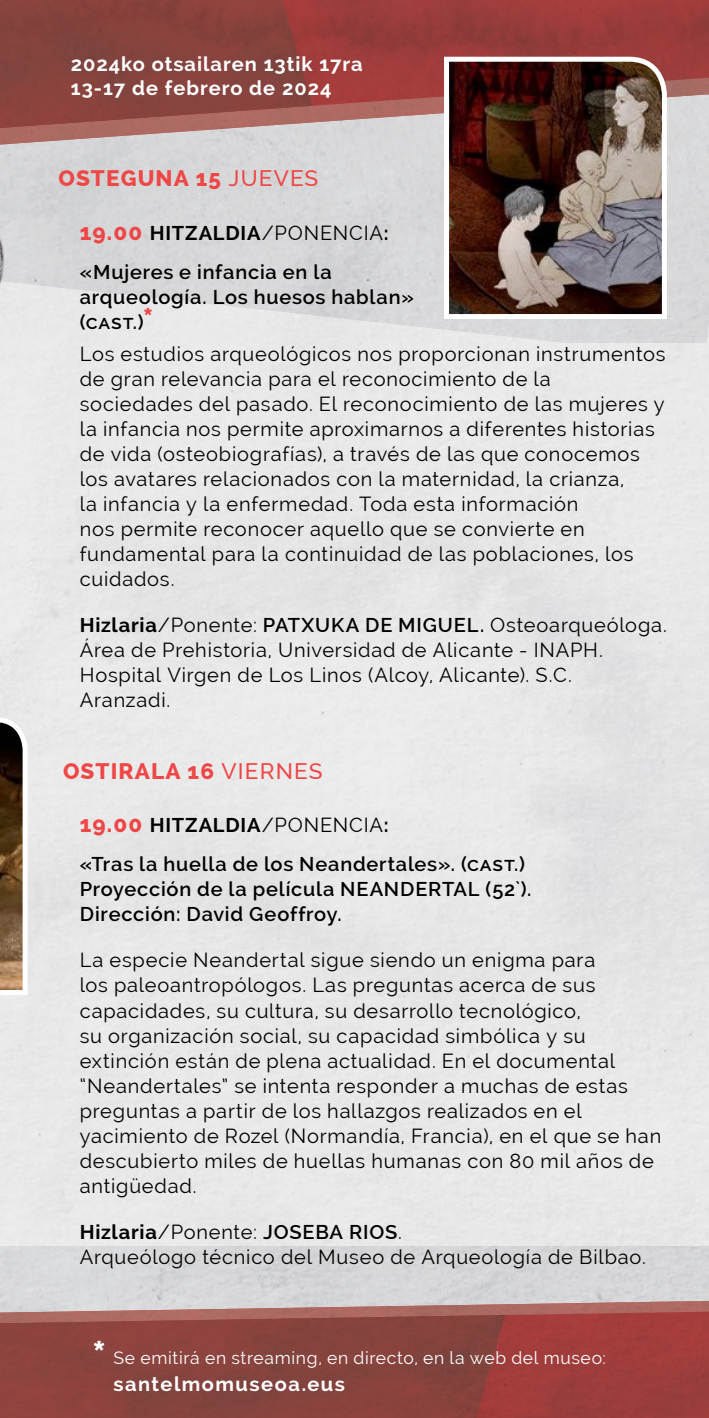
<style>
.page{position:relative;width:709px;height:1418px;background:#fff}
.page>*{position:absolute;margin:0;border:0;box-sizing:border-box;transform-origin:0 0}
.t1{font:800 40px "Raleway";color:#fff}
.t2{font:800 22.5px "Raleway";letter-spacing:.05em;color:#ef4646}
.t3{font:20px/25px "Raleway";letter-spacing:.04em;color:#000}
.t4{font:600 20px/39.2px "Raleway";letter-spacing:.04em;color:#000}
.t5{font:700 20px/24px "Raleway";letter-spacing:.05em;color:#fff}
.t6{font:700 20px "Raleway";letter-spacing:.075em;color:#fff}
.t7{font:17.5px "Raleway";letter-spacing:.04em;color:#fff}
.s1{font-weight:500}
.s2{font-weight:800;font-size:22.5px;color:#ef4646}
.s3{font-weight:700}
.s4{font-weight:400}
.s5{font-weight:800;font-size:30px;color:#ef4646}
.s6{font-weight:600}
</style>
<div class="page">
<div style="left:0;top:147px;width:709px;height:116px;background:#d6d7d8"></div>
<img style="left:0;top:0;width:709px;height:147px">
<div style="left:0;top:1261px;width:709px;height:39px;background:#d6d7d8"></div>
<img style="left:0;top:1300px;width:709px;height:117px">
<img style="left:0;top:194px;width:4px;height:140px">
<svg style="left:0;top:714px;width:30px;height:283px"></svg>
<img style="left:441px;top:54px;width:228px;height:267px">
<p class="t5" style="left:71px;top:52px;width:293px">2024ko otsailaren 13tik 17ra<br>13-17 de febrero de 2024</p>
<p class="t2" style="left:58px;top:165px;width:261px">OSTEGUNA 15 <span class="s1">JUEVES</span></p>
<p class="t4" style="left:80px;top:213px;width:310px"><span class="s2">19.00</span> <span class="s3">HITZALDIA</span><span class="s4">/PONENCIA</span><span class="s3">: </span>«Mujeres e infancia en la</p>
<p class="t4" style="left:80px;top:284px;width:335px;line-height:25px">arqueología. Los huesos hablan» (cast.)<span class="s5">*</span></p>
<p class="t3" style="left:80px;top:341px;width:587px">Los estudios arqueológicos nos proporcionan instrumentos de gran relevancia para el reconocimiento de la sociedades del pasado. El reconocimiento de las mujeres y la infancia nos permite aproximarnos a diferentes historias de vida (osteobiografías), a través de las que conocemos los avatares relacionados con la maternidad, la crianza,<br>la infancia y la enfermedad. Toda esta información<br>nos permite reconocer aquello que se convierte en fundamental para la continuidad de las poblaciones, los cuidados.</p>
<p class="t3" style="left:80px;top:612px;width:588px"><span class="s3">Hizlaria</span>/Ponente: <span class="s6">PATXUKA DE MIGUEL.</span> Osteoarqueóloga.<br>Área de Prehistoria, Universidad de Alicante - INAPH.<br>Hospital Virgen de Los Linos (Alcoy, Alicante). S.C.<br>Aranzadi.</p>
<p class="t2" style="left:63px;top:758px;width:261px">OSTIRALA 16 <span class="s1">VIERNES</span></p>
<p class="t4" style="left:80px;top:805px;width:447px"><span class="s2">19.00</span> <span class="s3">HITZALDIA</span><span class="s4">/PONENCIA</span><span class="s3">:<br></span>«Tras la huella de los Neandertales». (cast.)</p>
<p class="t4" style="left:80px;top:876px;width:453px;line-height:25px">Proyección de la película NEANDERTAL (52`).<br>Dirección: David Geoffroy.</p>
<p class="t3" style="left:80px;top:947px;width:583px">La especie Neandertal sigue siendo un enigma para<br>los paleoantropólogos. Las preguntas acerca de sus capacidades, su cultura, su desarrollo tecnológico,<br>su organización social, su capacidad simbólica y su extinción están de plena actualidad. En el documental “Neandertales” se intenta responder a muchas de estas preguntas a partir de los hallazgos realizados en el yacimiento de Rozel (Normandía, Francia), en el que se han descubierto miles de huellas humanas con 80 mil años de antigüedad.</p>
<p class="t3" style="left:80px;top:1219px;width:567px"><span class="s3">Hizlaria</span>/Ponente: <span class="s6">JOSEBA RIOS</span>.<br>Arqueólogo técnico del Museo de Arqueología de Bilbao.</p>
<h1 class="t1" style="left:92px;top:1331px;width:16px">*</h1>
<p class="t7" style="left:113px;top:1347px;width:494px">Se emitirá en streaming, en directo, en la web del museo:</p>
<p class="t6" style="left:113px;top:1372px;width:233px">santelmomuseoa.eus</p>
</div>
